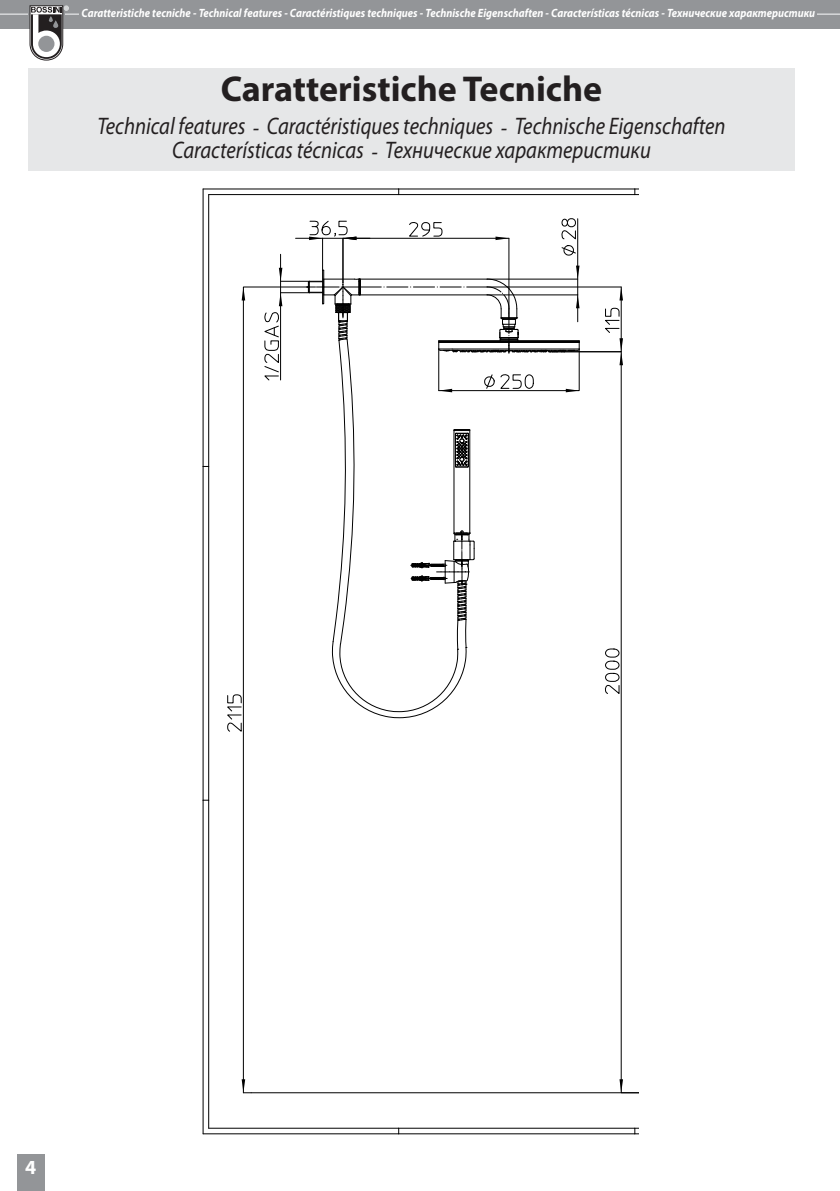
<style>
.page{position:relative;width:840px;height:1191px;background:#fff}
.page>*{position:absolute;margin:0;border:0;box-sizing:border-box;transform-origin:0 0}
.t1{font:700 36px "Myriad Pro";color:#231f20}
.t2{font:italic 24px/24px "Myriad Pro";color:#231f20;text-align:center;scale:.86 1}
.t3{font:700 20px "Myriad Pro";color:#fff}
.t4{font:italic 700 12px "Myriad Pro";color:#fff;scale:.89 1}
</style>
<div class="page">
<div style="left:0;top:0;width:839px;height:28px;background:#939598"></div>
<hr style="left:0;top:13px;width:839px;height:2px;background:#dcddde">
<div style="left:17px;top:1154px;width:28px;height:37px;background:#939598"></div>
<hr style="left:28px;top:12px;width:36px;height:3px;background:#939598">
<svg style="left:30px;top:6px;width:38px;height:54px"></svg>
<div style="left:79px;top:6px;width:737px;height:17px;background:#939598"></div>
<div style="left:28px;top:68px;width:766px;height:102px;background:#e6e7e8"></div>
<hr style="left:208px;top:1127px;width:190px;height:1px;background:#000">
<hr style="left:208px;top:195px;width:1px;height:271px;background:#000">
<hr style="left:203px;top:1133px;width:195px;height:1px;background:#000">
<hr style="left:203px;top:189px;width:1px;height:277px;background:#000">
<svg style="left:634px;top:189px;width:3px;height:6px"></svg>
<hr style="left:398px;top:194px;width:236px;height:1px;background:#000">
<hr style="left:398px;top:189px;width:236px;height:1px;background:#000">
<hr style="left:208px;top:194px;width:190px;height:1px;background:#000">
<hr style="left:203px;top:189px;width:195px;height:1px;background:#000">
<hr style="left:208px;top:466px;width:1px;height:334px;background:#000">
<hr style="left:203px;top:466px;width:1px;height:334px;background:#000">
<hr style="left:208px;top:800px;width:1px;height:328px;background:#000">
<hr style="left:203px;top:800px;width:1px;height:333px;background:#000">
<hr style="left:398px;top:1127px;width:236px;height:1px;background:#000">
<hr style="left:398px;top:1133px;width:236px;height:1px;background:#000">
<svg style="left:634px;top:1127px;width:3px;height:7px"></svg>
<svg style="left:243px;top:287px;width:20px;height:806px"></svg>
<svg style="left:241px;top:1079px;width:10px;height:14px"></svg>
<svg style="left:241px;top:287px;width:4px;height:13px"></svg>
<svg style="left:227px;top:694px;width:14px;height:38px"></svg>
<svg style="left:263px;top:218px;width:374px;height:875px"></svg>
<p class="t4" style="left:82px;top:9px;width:825px">Caratteristiche tecniche - Technical features - Caractéristiques techniques - Technische Eigenschaften - Características técnicas - Технические характеристики</p>
<h1 class="t1" style="left:220px;top:75px;width:383px">Caratteristiche Tecniche</h1>
<h2 class="t2" style="left:97px;top:116px;width:731px">Technical features - Caractéristiques techniques - Technische Eigenschaften<br>Características técnicas - Технические характеристики</h2>
<h3 class="t3" style="left:25px;top:1159px;width:13px">4</h3>
</div>
